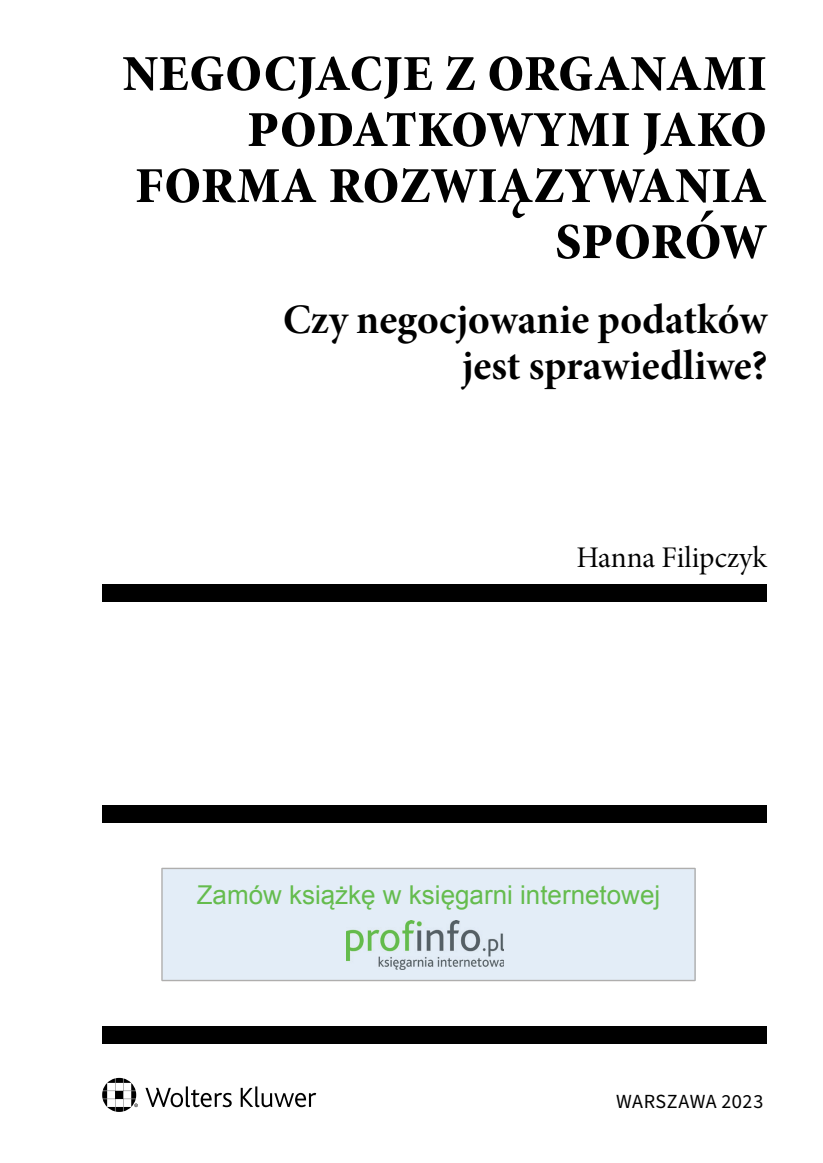
<style>
.page{position:relative;width:823px;height:1163px;background:#fff}
.page>*{position:absolute;margin:0;border:0;box-sizing:border-box;transform-origin:0 0}
.t1{font:70px/56px "Minion Pro Bold Cn Subh";letter-spacing:-.01em;color:#000;text-align:right}
.t2{font:42px/46px "Minion Pro Bold Subh";color:#000;text-align:right}
.t3{font:30px "Minion Pro Subh";color:#000}
.t4{font:26px "Arial";color:#65bc4e}
.t5{font:20px "Source Sans Pro";letter-spacing:.015em;color:#000}
</style>
<div class="page">
<svg style="left:102px;top:1077px;width:214px;height:34px"></svg>
<div style="left:102px;top:584px;width:663px;height:17px;background:#000"></div>
<div style="left:102px;top:1026px;width:663px;height:17px;background:#000"></div>
<div style="left:102px;top:805px;width:663px;height:17px;background:#000"></div>
<svg style="left:161px;top:867px;width:534px;height:114px;background:#e1eaf3"></svg>
<div style="left:170px;top:885px;width:516px;height:33px;background:#e3edf7"></div>
<div style="left:346px;top:920px;width:164px;height:51px;background:#e3edf7"></div>
<img style="left:346px;top:920px;width:157px;height:49px">
<p class="t1" style="left:122px;top:39px;width:646px">Negocjacje z organami podatkowymi jako forma rozwiązywania sporów</p>
<p class="t2" style="left:283px;top:296px;width:485px">Czy negocjowanie podatków jest sprawiedliwe?</p>
<p class="t3" style="left:576px;top:538px;width:192px">Hanna Filipczyk</p>
<p class="t4" style="left:196px;top:877px;width:465px">Zamów książkę w księgarni internetowej</p>
<p class="t5" style="left:615px;top:1087px;width:149px">WARSZAWA 2023</p>
</div>
